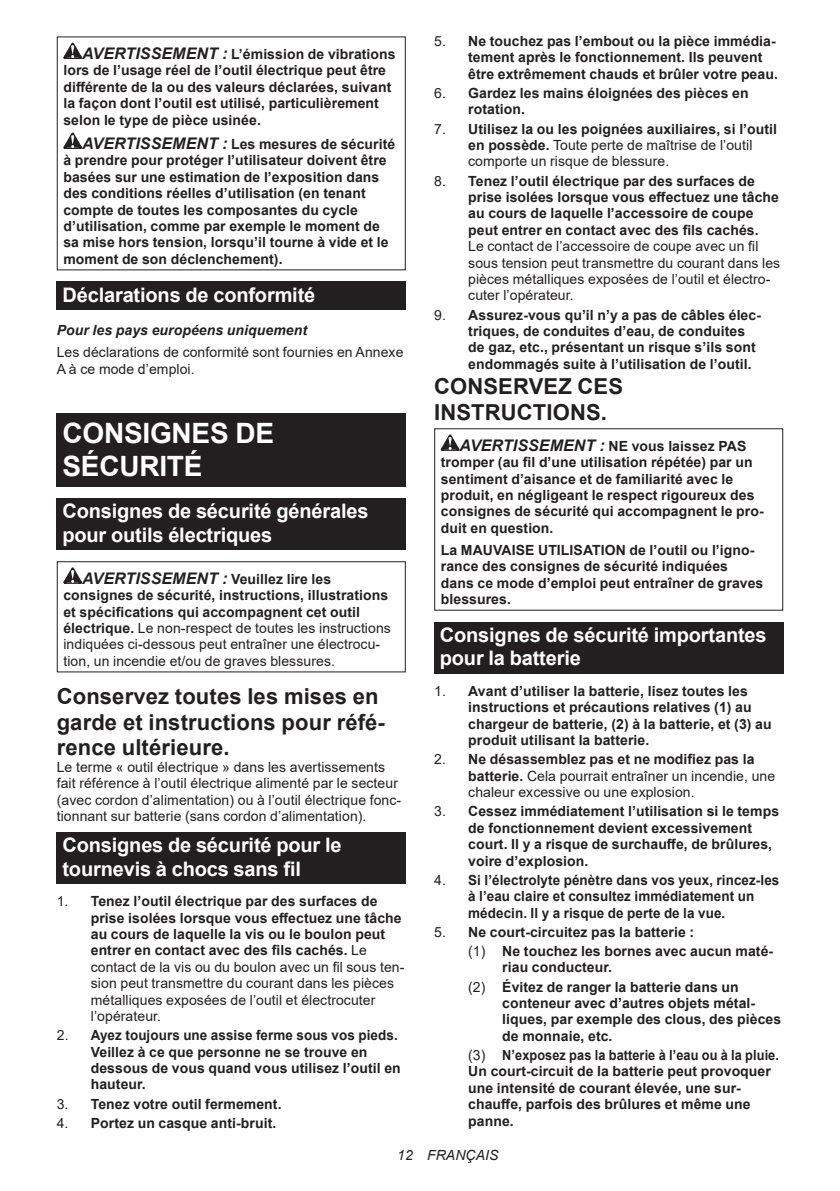
<style>
.page{position:relative;width:840px;height:1191px;background:#fff}
.page>*{position:absolute;margin:0;border:0;box-sizing:border-box;transform-origin:0 0}
.t1{font:700 28px/32.8px "Arial";letter-spacing:-.01em;color:#fff}
.t2{font:700 22px/25.8px "Arial";letter-spacing:.005em;color:#231f20}
.t3{font:700 20px/23.4px "Arial";letter-spacing:-.01em;color:#fff}
.t4{font:700 14px/16.4px "Arial";letter-spacing:.005em;color:#231f20}
.t5{font:14px/16.4px "Arial";letter-spacing:.005em;color:#231f20}
.t6{font:700 14px/16.4px "Arial";letter-spacing:.005em;color:#231f20;scale:.96 1}
.t7{font:700 14px/16.4px "Arial";letter-spacing:.005em;color:#231f20;scale:.91 1}
.t8{font:italic 700 14px "Arial";letter-spacing:.005em;color:#231f20}
.t9{font:italic 14px "Arial";letter-spacing:.005em;color:#231f20}
.s1{font-style:italic;font-size:16px}
.s2{font-weight:700;font-style:italic;font-size:16px}
.s3{font-weight:700}
.s4{font-weight:400}
</style>
<div class="page">
<svg style="left:63px;top:43px;width:19px;height:16px"></svg>
<svg style="left:63px;top:133px;width:19px;height:16px"></svg>
<div style="left:57px;top:282px;width:348px;height:28px;background:#231f20"></div>
<div style="left:57px;top:413px;width:348px;height:74px;background:#231f20"></div>
<div style="left:57px;top:498px;width:348px;height:52px;background:#231f20"></div>
<svg style="left:63px;top:567px;width:19px;height:17px"></svg>
<div style="left:57px;top:561px;width:348px;height:111px;border:1px solid #231f20"></div>
<div style="left:57px;top:832px;width:348px;height:52px;background:#231f20"></div>
<svg style="left:440px;top:434px;width:19px;height:17px"></svg>
<div style="left:434px;top:622px;width:348px;height:52px;background:#231f20"></div>
<p class="t4" style="left:63px;top:46px;width:333px;text-indent:19px"><span class="s1">AVERTISSEMENT :</span> L’émission de vibrations lors de l’usage réel de l’outil électrique peut être différente de la ou des valeurs déclarées, suivant la façon dont l’outil est utilisé, particulièrement selon le type de pièce usinée.</p>
<p class="t4" style="left:63px;top:136px;width:333px;text-indent:19px"><span class="s1">AVERTISSEMENT :</span> Les mesures de sécurité à prendre pour protéger l’utilisateur doivent être basées sur une estimation de l’exposition dans des conditions réelles d’utilisation (en tenant compte de toutes les composantes du cycle d’utilisation, comme par exemple le moment de sa mise hors tension, lorsqu’il tourne à vide et le moment de son déclenchement).</p>
<h3 class="t3" style="left:62px;top:283px;width:254px">Déclarations de conformité</h3>
<p class="t8" style="left:57px;top:321px;width:252px">Pour les pays européens uniquement</p>
<p class="t5" style="left:57px;top:344px;width:348px">Les déclarations de conformité sont fournies en Annexe<br>A à ce mode d’emploi.</p>
<h1 class="t1" style="left:62px;top:417px;width:213px">CONSIGNES DE<br>SÉCURITÉ</h1>
<h3 class="t3" style="left:62px;top:500px;width:307px">Consignes de sécurité générales pour outils électriques</h3>
<p class="t5" style="left:63px;top:570px;width:329px;text-indent:19px"><span class="s2">AVERTISSEMENT :</span> <span class="s3">Veuillez lire les consignes de sécurité, instructions, illustrations et spécifications qui accompagnent cet outil électrique.</span> Le non-respect de toutes les instructions indiquées ci-dessous peut entraîner une électrocu&shy;tion, un incendie et/ou de graves blessures.</p>
<h2 class="t2" style="left:57px;top:683px;width:329px">Conservez toutes les mises en garde et instructions pour réfé&shy;rence ultérieure.</h2>
<p class="t5" style="left:57px;top:758px;width:346px">Le terme « outil électrique » dans les avertissements fait référence à l’outil électrique alimenté par le secteur (avec cordon d’alimentation) ou à l’outil électrique fonc&shy;tionnant sur batterie (sans cordon d’alimentation).</p>
<h3 class="t3" style="left:62px;top:833px;width:280px">Consignes de sécurité pour le tournevis à chocs sans fil</h3>
<p class="t4" style="left:91px;top:893px;width:315px;text-indent:-34px"><span class="s4">1.</span> Tenez l’outil électrique par des surfaces de prise isolées lorsque vous effectuez une tâche au cours de laquelle la vis ou le boulon peut entrer en contact avec des fils cachés. <span class="s4">Le contact de la vis ou du boulon avec un fil sous ten&shy;sion peut transmettre du courant dans les pièces métalliques exposées de l’outil et électrocuter l’opérateur.</span></p>
<p class="t6" style="left:91px;top:1027px;width:324px;text-indent:-34px"><span class="s4">2.</span> Ayez toujours une assise ferme sous vos pieds.<br>Veillez à ce que personne ne se trouve en dessous de vous quand vous utilisez l’outil en hauteur.</p>
<p class="t4" style="left:57px;top:1095px;width:226px"><span class="s4">3.</span> Tenez votre outil fermement.</p>
<p class="t4" style="left:57px;top:1114px;width:221px"><span class="s4">4.</span> Portez un casque anti-bruit.</p>
<p class="t4" style="left:468px;top:33px;width:311px;text-indent:-34px"><span class="s4">5.</span> Ne touchez pas l’embout ou la pièce immédia&shy;tement après le fonctionnement. Ils peuvent être extrêmement chauds et brûler votre peau.</p>
<p class="t4" style="left:468px;top:85px;width:282px;text-indent:-34px"><span class="s4">6.</span> Gardez les mains éloignées des pièces en rotation.</p>
<p class="t5" style="left:468px;top:120px;width:310px;text-indent:-34px">7. <span class="s3">Utilisez la ou les poignées auxiliaires, si l’outil en possède.</span> Toute perte de maîtrise de l’outil comporte un risque de blessure.</p>
<p class="t4" style="left:468px;top:173px;width:312px;text-indent:-34px"><span class="s4">8.</span> Tenez l’outil électrique par des surfaces de prise isolées lorsque vous effectuez une tâche au cours de laquelle l’accessoire de coupe peut entrer en contact avec des fils cachés.</p>
<p class="t5" style="left:468px;top:238px;width:313px">Le contact de l’accessoire de coupe avec un fil sous tension peut transmettre du courant dans les pièces métalliques exposées de l’outil et électro&shy;cuter l’opérateur.</p>
<p class="t4" style="left:468px;top:306px;width:294px;text-indent:-34px"><span class="s4">9.</span> Assurez-vous qu’il n’y a pas de câbles élec&shy;triques, de conduites d’eau, de conduites de gaz, etc., présentant un risque s’ils sont endommagés suite à l’utilisation de l’outil.</p>
<h2 class="t2" style="left:434px;top:374px;width:190px">CONSERVEZ CES<br>INSTRUCTIONS.</h2>
<p class="t4" style="left:440px;top:438px;width:324px;text-indent:19px"><span class="s1">AVERTISSEMENT :</span> NE vous laissez PAS tromper (au fil d’une utilisation répétée) par un sentiment d’aisance et de familiarité avec le produit, en négligeant le respect rigoureux des consignes de sécurité qui accompagnent le pro&shy;duit en question.</p>
<p class="t4" style="left:440px;top:542px;width:324px">La MAUVAISE UTILISATION de l’outil ou l’igno&shy;rance des consignes de sécurité indiquées dans ce mode d’emploi peut entraîner de graves blessures.</p>
<h3 class="t3" style="left:439px;top:623px;width:328px">Consignes de sécurité importantes pour la batterie</h3>
<p class="t4" style="left:468px;top:683px;width:305px;text-indent:-34px"><span class="s4">1.</span> Avant d’utiliser la batterie, lisez toutes les instructions et précautions relatives (1) au chargeur de batterie, (2) à la batterie, et (3) au produit utilisant la batterie.</p>
<p class="t5" style="left:468px;top:751px;width:308px;text-indent:-34px">2. <span class="s3">Ne désassemblez pas et ne modifiez pas la batterie.</span> Cela pourrait entraîner un incendie, une chaleur excessive ou une explosion.</p>
<p class="t4" style="left:468px;top:803px;width:312px;text-indent:-34px"><span class="s4">3.</span> Cessez immédiatement l’utilisation si le temps de fonctionnement devient excessivement court. Il y a risque de surchauffe, de brûlures, voire d’explosion.</p>
<p class="t6" style="left:468px;top:871px;width:325px;text-indent:-34px"><span class="s4">4.</span> Si l’électrolyte pénètre dans vos yeux, rincez-les à l’eau claire et consultez immédiatement un médecin. Il y a risque de perte de la vue.</p>
<p class="t4" style="left:468px;top:922px;width:306px;line-height:19.2px;text-indent:-34px"><span class="s4">5.</span> Ne court-circuitez pas la batterie :<br><span class="s4">(1)</span> Ne touchez les bornes avec aucun maté-</p>
<p class="t4" style="left:468px;top:958px;width:272px;line-height:19.2px;text-indent:34px">riau conducteur.<br><span class="s4">(2)</span> Évitez de ranger la batterie dans un</p>
<p class="t4" style="left:502px;top:995px;width:280px">conteneur avec d’autres objets métal&shy;liques, par exemple des clous, des pièces de monnaie, etc.</p>
<p class="t7" style="left:468px;top:1047px;width:343px"><span class="s4">(3)</span> N’exposez pas la batterie à l’eau ou à la pluie.<br>Un court-circuit de la batterie peut provoquer une intensité de courant élevée, une sur&shy;chauffe, parfois des brûlures et même une panne.</p>
<p class="t9" style="left:397px;top:1146px;width:103px">12 FRANÇAIS</p>
</div>
